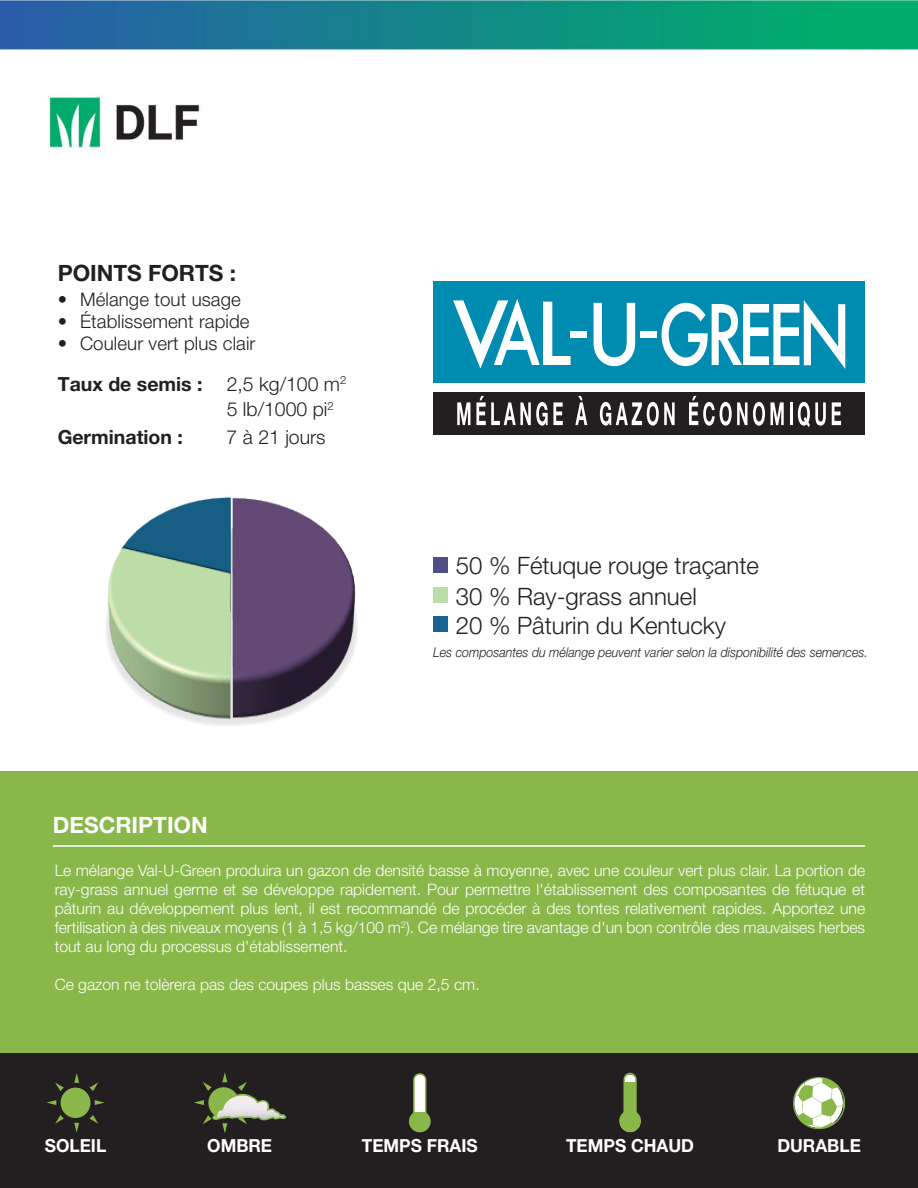
<style>
.page{position:relative;width:918px;height:1188px;background:#fff}
.page>*{position:absolute;margin:0;border:0;box-sizing:border-box;transform-origin:0 0}
.t1{font:300 24px/30.2px "Helvetica Neue";color:#231f20}
.t2{font:700 22.5px "Helvetica Neue";color:#231f20}
.t3{font:700 22.5px "Helvetica Neue";color:#fff}
.t4{font:700 19.5px "Helvetica Neue";color:#231f20}
.t5{font:300 19.35px "Helvetica Neue";color:#231f20}
.t6{font:300 18.75px "Helvetica Neue";letter-spacing:.005em;color:#231f20}
.t7{font:700 18px "Helvetica Neue";color:#fff;scale:.96 1}
.t8{font:300 15.75px/18.9px "Helvetica Neue";color:#fff;text-align:justify}
.t9{font:italic 300 13.5px "Helvetica Neue";color:#231f20;scale:.92 1}
.s1{font-weight:300;font-size:19.35px}
</style>
<div class="page">
<div style="left:0;top:1053px;width:918px;height:135px;background:#231f20"></div>
<div style="left:0;top:771px;width:918px;height:282px;background:#89b749"></div>
<svg style="left:194px;top:1072px;width:93px;height:61px;background:#515545"></svg>
<svg style="left:74px;top:1073px;width:5px;height:10px"></svg>
<svg style="left:90px;top:1082px;width:8px;height:9px"></svg>
<svg style="left:55px;top:1082px;width:9px;height:9px"></svg>
<div style="left:61px;top:1088px;width:29px;height:30px;background:#89b749;border-radius:50%"></div>
<svg style="left:95px;top:1100px;width:10px;height:5px"></svg>
<svg style="left:90px;top:1115px;width:8px;height:9px"></svg>
<svg style="left:74px;top:1123px;width:5px;height:10px"></svg>
<svg style="left:47px;top:1100px;width:9px;height:5px"></svg>
<svg style="left:55px;top:1115px;width:9px;height:9px"></svg>
<svg style="left:618px;top:1072px;width:24px;height:61px"></svg>
<svg style="left:408px;top:1073px;width:23px;height:60px"></svg>
<img style="left:793px;top:1078px;width:51px;height:50px">
<hr style="left:53px;top:845px;width:812px;height:2px;background:#fff">
<div style="left:433px;top:281px;width:432px;height:101px;background:#008bb0"></div>
<div style="left:433px;top:392px;width:432px;height:42px;background:#231f20"></div>
<svg style="left:594px;top:303px;width:41px;height:63px"></svg>
<svg style="left:662px;top:300px;width:183px;height:69px"></svg>
<svg style="left:453px;top:299px;width:118px;height:70px"></svg>
<div style="left:570px;top:331px;width:17px;height:7px;background:#fff"></div>
<div style="left:640px;top:331px;width:17px;height:7px;background:#fff"></div>
<div style="left:433px;top:557px;width:15px;height:15px;background:#4e4d84"></div>
<div style="left:433px;top:587px;width:15px;height:15px;background:#bcdca8"></div>
<div style="left:433px;top:617px;width:15px;height:15px;background:#196393"></div>
<svg style="left:457px;top:402px;width:13px;height:23px"></svg>
<svg style="left:476px;top:396px;width:87px;height:30px"></svg>
<svg style="left:575px;top:396px;width:12px;height:29px"></svg>
<svg style="left:600px;top:402px;width:75px;height:24px"></svg>
<svg style="left:689px;top:396px;width:58px;height:30px"></svg>
<svg style="left:753px;top:402px;width:31px;height:24px"></svg>
<hr style="left:790px;top:402px;width:2px;height:23px;background:#fff">
<svg style="left:798px;top:402px;width:28px;height:25px"></svg>
<svg style="left:832px;top:402px;width:9px;height:23px"></svg>
<img style="left:106px;top:497px;width:251px;height:228px">
<img style="left:0;top:1px;width:918px;height:151px">
<h2 class="t2" style="left:58px;top:255px;width:180px">POINTS FORTS :</h2>
<p class="t6" style="left:58px;top:284px;width:185px">• Mélange tout usage</p>
<p class="t6" style="left:58px;top:306px;width:193px">• Établissement rapide</p>
<p class="t6" style="left:58px;top:329px;width:199px">• Couleur vert plus clair</p>
<p class="t4" style="left:58px;top:369px;width:290px">Taux de semis : <span class="s1">2,5 kg/100 m</span><sup>2</sup></p>
<p class="t5" style="left:227px;top:394px;width:109px">5 lb/1000 pi<sup>2</sup></p>
<p class="t4" style="left:58px;top:422px;width:127px">Germination :</p>
<p class="t5" style="left:227px;top:422px;width:100px">7 à 21 jours</p>
<h1 class="t1" style="left:456px;top:549px;width:305px">50 % Fétuque rouge traçante<br>30 % Ray-grass annuel<br>20 % Pâturin du Kentucky</h1>
<p class="t9" style="left:433px;top:642px;width:474px">Les composantes du mélange peuvent varier selon la disponibilité des semences.</p>
<h2 class="t3" style="left:53px;top:807px;width:156px">DESCRIPTION</h2>
<p class="t8" style="left:55px;top:860px;width:812px">Le mélange Val-U-Green produira un gazon de densité basse à moyenne, avec une couleur vert plus clair. La portion de ray-grass annuel germe et se développe rapidement. Pour permettre l'établissement des composantes de fétuque et pâturin au développement plus lent, il est recommandé de procéder à des tontes relativement rapides. Apportez une fertilisation à des niveaux moyens (1 à 1,5 kg/100 m<sup>2</sup>). Ce mélange tire avantage d'un bon contrôle des mauvaises herbes tout au long du processus d'établissement.</p>
<p class="t8" style="left:55px;top:974px;width:427px">Ce gazon ne tolèrera pas des coupes plus basses que 2,5 cm.</p>
<p class="t7" style="left:45px;top:1132px;width:66px">SOLEIL</p>
<p class="t7" style="left:207px;top:1132px;width:69px">OMBRE</p>
<p class="t7" style="left:362px;top:1132px;width:122px">TEMPS FRAIS</p>
<p class="t7" style="left:566px;top:1132px;width:135px">TEMPS CHAUD</p>
<p class="t7" style="left:777px;top:1132px;width:89px">DURABLE</p>
</div>
